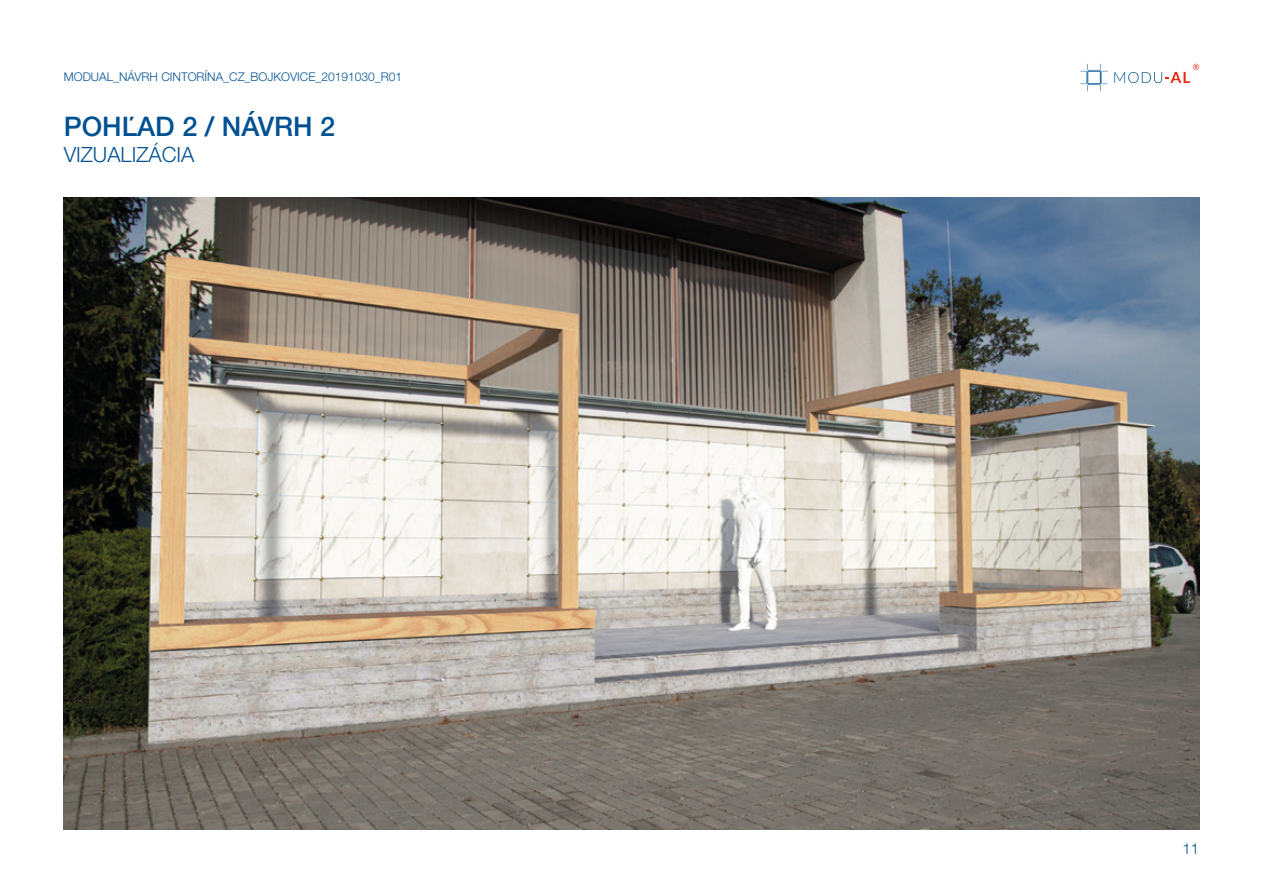
<style>
.page{position:relative;width:1263px;height:893px;background:#fff}
.page>*{position:absolute;margin:0;border:0;box-sizing:border-box;transform-origin:0 0}
.t1{font:500 27px "Helvetica Neue LT Pro";color:#005192}
.t2{font:300 21px "Helvetica Neue LT Pro";color:#005192}
.t3{font:300 15px "Helvetica Neue LT Com";color:#005192}
.t4{font:300 12px "Helvetica Neue LT Pro";color:#005192}
</style>
<div class="page">
<svg style="left:1114px;top:64px;width:85px;height:19px"></svg>
<svg style="left:1080px;top:64px;width:28px;height:27px"></svg>
<img style="left:64px;top:198px;width:1135px;height:631px">
<p class="t4" style="left:64px;top:69px;width:340px">MODUAL_NÁVRH CINTORÍNA_CZ_BOJKOVICE_20191030_R01</p>
<p class="t1" style="left:64px;top:110px;width:273px">POHĽAD 2 / NÁVRH 2</p>
<p class="t2" style="left:64px;top:142px;width:132px">VIZUALIZÁCIA</p>
<p class="t3" style="left:1182px;top:839px;width:18px">11</p>
</div>
